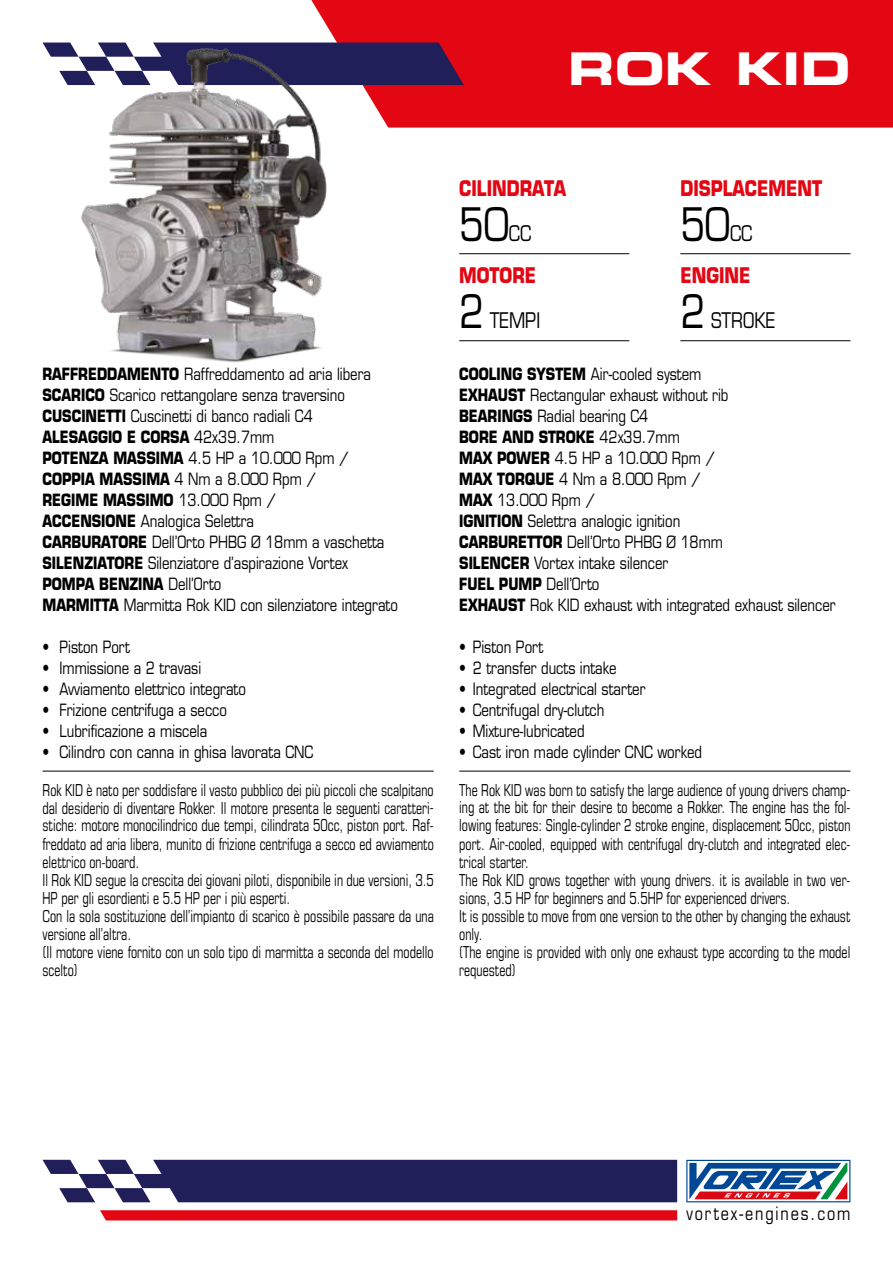
<style>
.page{position:relative;width:893px;height:1263px;background:#fff}
.page>*{position:absolute;margin:0;border:0;box-sizing:border-box;transform-origin:0 0}
.t1{font:45px "Eurostile";color:#000;scale:.8 1}
.t2{font:45px "Eurostile Bold Extended Two";color:#fff}
.t3{font:700 21px/45px "Eurostile";color:#e30613;scale:.8 1}
.t4{font:18px "Eurostile";letter-spacing:.135em;color:#000;scale:.8 1}
.t5{font:condensed 16.5px/18px "Eurostile";color:#000;scale:.8 1}
.t6{font:16.5px/21px "Eurostile";color:#000;scale:.8 1}
.s1{font-weight:700}
.s2{font-size:21px}
.s3{font-weight:400;font-size:45px;color:#000}
.s4{font-weight:400;color:#000}
</style>
<div class="page">
<svg style="left:43px;top:1160px;width:634px;height:42px"></svg>
<svg style="left:100px;top:1210px;width:577px;height:10px"></svg>
<div style="left:311px;top:0;width:582px;height:128px;background:#e30613"></div>
<hr style="left:43px;top:771px;width:391px;height:1px;background:#000">
<hr style="left:459px;top:771px;width:391px;height:1px;background:#000">
<svg style="left:686px;top:1159px;width:165px;height:44px"></svg>
<svg style="left:686px;top:1160px;width:164px;height:42px"></svg>
<hr style="left:459px;top:253px;width:170px;height:1px;background:#000">
<hr style="left:459px;top:340px;width:170px;height:1px;background:#000">
<hr style="left:680px;top:253px;width:170px;height:1px;background:#000">
<hr style="left:680px;top:340px;width:170px;height:1px;background:#000">
<svg style="left:43px;top:43px;width:421px;height:42px"></svg>
<img style="left:68px;top:38px;width:272px;height:325px">
<h1 class="t2" style="left:568px;top:37px;width:284px">ROK KID</h1>
<p class="t6" style="left:43px;top:363px;width:446px"><span class="s1">RAFFREDDAMENTO</span> Raffreddamento ad aria libera <span class="s1">SCARICO</span> Scarico rettangolare senza traversino <span class="s1">CUSCINETTI</span> Cuscinetti di banco radiali C4<br><span class="s1">ALESAGGIO E CORSA</span> 42x39.7mm<br><span class="s1">POTENZA MASSIMA</span> 4.5 HP a 10.000 Rpm / <span class="s1">COPPIA MASSIMA</span> 4 Nm a 8.000 Rpm /<br><span class="s1">REGIME MASSIMO</span> 13.000 Rpm /<br><span class="s1">ACCENSIONE</span> Analogica Selettra<br><span class="s1">CARBURATORE</span> Dell’Orto PHBG Ø 18mm a vaschetta <span class="s1">SILENZIATORE</span> Silenziatore d’aspirazione Vortex <span class="s1">POMPA BENZINA</span> Dell’Orto<br><span class="s1">MARMITTA</span> Marmitta Rok KID con silenziatore integrato</p>
<p class="t6" style="left:43px;top:636px;width:111px">• Piston Port</p>
<p class="t6" style="left:43px;top:657px;width:200px">• Immissione a 2 travasi</p>
<p class="t6" style="left:43px;top:678px;width:256px">• Avviamento elettrico integrato</p>
<p class="t6" style="left:43px;top:699px;width:232px">• Frizione centrifuga a secco</p>
<p class="t6" style="left:43px;top:720px;width:207px">• Lubrificazione a miscela</p>
<p class="t6" style="left:43px;top:741px;width:340px">• Cilindro con canna in ghisa lavorata CNC</p>
<p class="t5" style="left:43px;top:780px;width:491px">Rok KID è nato per soddisfare il vasto pubblico dei più piccoli che scalpitano dal desiderio di diventare Rokker. Il motore presenta le seguenti caratteri&shy;stiche: motore monocilindrico due tempi, cilindrata 50cc, piston port. Raf&shy;freddato ad aria libera, munito di frizione centrifuga a secco ed avviamento elettrico on-board.<br>Il Rok KID segue la crescita dei giovani piloti, disponibile in due versioni, 3.5<br>HP per gli esordienti e 5.5 HP per i più esperti.<br>Con la sola sostituzione dell’impianto di scarico è possibile passare da una versione all’altra.<br>(Il motore viene fornito con un solo tipo di marmitta a seconda del modello scelto)</p>
<p class="t3" style="left:459px;top:165px;width:135px">CILINDRATA</p>
<h1 class="t1" style="left:459px;top:197px;width:92px">50<span class="s2">CC</span></h1>
<p class="t3" style="left:459px;top:252px;width:103px">MOTORE<br><span class="s3">2</span> <span class="s4">TEMPI</span></p>
<p class="t3" style="left:680px;top:165px;width:179px">DISPLACEMENT</p>
<h1 class="t1" style="left:680px;top:197px;width:92px">50<span class="s2">CC</span></h1>
<p class="t3" style="left:680px;top:252px;width:120px">ENGINE<br><span class="s3">2</span> <span class="s4">STROKE</span></p>
<p class="t6" style="left:459px;top:363px;width:472px"><span class="s1">COOLING SYSTEM</span> Air-cooled system<br><span class="s1">EXHAUST</span> Rectangular exhaust without rib<br><span class="s1">BEARINGS</span> Radial bearing C4<br><span class="s1">BORE AND STROKE</span> 42x39.7mm<br><span class="s1">MAX POWER</span> 4.5 HP a 10.000 Rpm /<br><span class="s1">MAX TORQUE</span> 4 Nm a 8.000 Rpm /<br><span class="s1">MAX</span> 13.000 Rpm /<br><span class="s1">IGNITION</span> Selettra analogic ignition<br><span class="s1">CARBURETTOR</span> Dell’Orto PHBG Ø 18mm<br><span class="s1">SILENCER</span> Vortex intake silencer<br><span class="s1">FUEL PUMP</span> Dell’Orto<br><span class="s1">EXHAUST</span> Rok KID exhaust with integrated exhaust silencer</p>
<p class="t6" style="left:459px;top:636px;width:107px">• Piston Port</p>
<p class="t6" style="left:459px;top:657px;width:198px">• 2 transfer ducts intake</p>
<p class="t6" style="left:459px;top:678px;width:234px">• Integrated electrical starter</p>
<p class="t6" style="left:459px;top:699px;width:183px">• Centrifugal dry-clutch</p>
<p class="t6" style="left:459px;top:720px;width:158px">• Mixture-lubricated</p>
<p class="t6" style="left:459px;top:741px;width:305px">• Cast iron made cylinder CNC worked</p>
<p class="t5" style="left:459px;top:780px;width:490px">The Rok KID was born to satisfy the large audience of young drivers champ&shy;ing at the bit for their desire to become a Rokker. The engine has the fol&shy;lowing features: Single-cylinder 2 stroke engine, displacement 50cc, piston port. Air-cooled, equipped with centrifugal dry-clutch and integrated elec&shy;trical starter.<br>The Rok KID grows together with young drivers. it is available in two ver&shy;sions, 3.5 HP for beginners and 5.5HP for experienced drivers.<br>It is possible to move from one version to the other by changing the exhaust only.<br>(The engine is provided with only one exhaust type according to the model requested)</p>
<p class="t4" style="left:686px;top:1203px;width:207px">vortex-engines.com</p>
</div>
